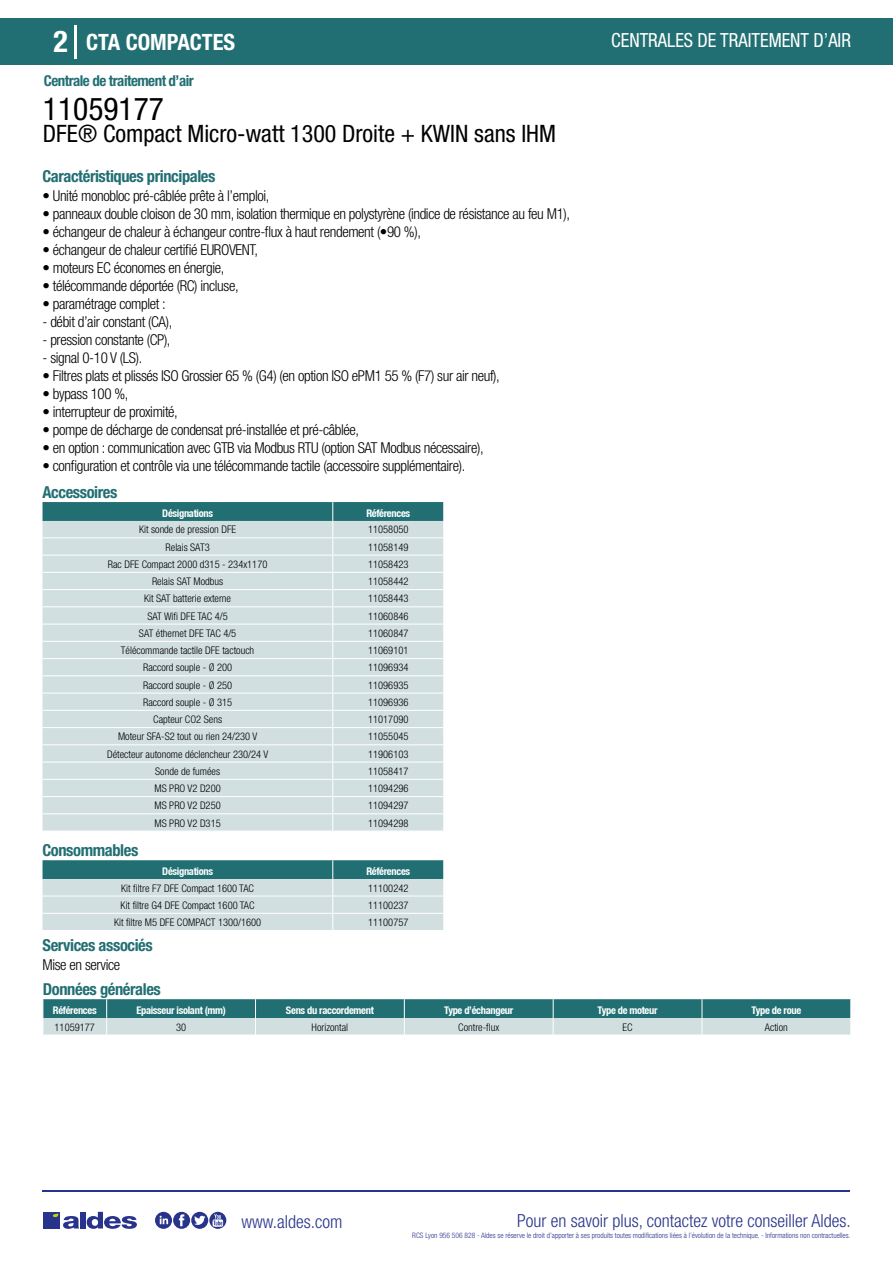
<style>
.page{position:relative;width:893px;height:1263px;background:#fff}
.page>*{position:absolute;margin:0;border:0;box-sizing:border-box;transform-origin:0 0}
.t1{font:condensed 31.5px "Helvetica Neue LT Std";color:#000}
.t2{font:700 condensed 30px "Helvetica Neue LT Std";color:#fff}
.t3{font:condensed 24px "Helvetica Neue LT Std";color:#000}
.t4{font:700 condensed 22.5px "Helvetica Neue LT Std";color:#fff}
.t5{font:condensed 19.5px "Helvetica Neue LT Std";color:#fff;scale:.95 1}
.t6{font:300 condensed 18px "Helvetica Neue";color:#28348b}
.t7{font:700 condensed 16.5px "Helvetica Neue LT Std";letter-spacing:-.025em;color:#226f73}
.t8{font:300 condensed 15px "Helvetica Neue LT Std";letter-spacing:-.025em;color:#000}
.t9{font:700 condensed 15px "Helvetica Neue LT Std";letter-spacing:-.035em;color:#226f73}
.t10{font:300 condensed 10.5px "Helvetica Neue";color:#000}
.t11{font:700 condensed 10.5px "Helvetica Neue";letter-spacing:-.03em;color:#fff}
.t12{font:300 condensed 7.5px "Helvetica Neue";color:#28348b}
</style>
<div class="page">
<div style="left:0;top:18px;width:893px;height:46px;background:#226f73"></div>
<hr style="left:74px;top:25px;width:2px;height:33px;background:#fff">
<hr style="left:43px;top:1190px;width:807px;height:1px;background:#28348b">
<svg style="left:155px;top:1212px;width:71px;height:17px"></svg>
<div style="left:43px;top:1212px;width:17px;height:16px;background:#28348b"></div>
<div style="left:80px;top:1212px;width:6px;height:16px;background:#28348b"></div>
<svg style="left:87px;top:1212px;width:50px;height:17px"></svg>
<svg style="left:53px;top:1213px;width:26px;height:16px"></svg>
<svg style="left:43px;top:502px;width:401px;height:329px;background:#cadadc"></svg>
<svg style="left:43px;top:860px;width:401px;height:70px;background:#a4c2c4"></svg>
<svg style="left:43px;top:999px;width:808px;height:36px;background:#78a5a8"></svg>
<h2 class="t2" style="left:54px;top:24px;width:16px">2</h2>
<h3 class="t4" style="left:86px;top:28px;width:151px">CTA COMPACTES</h3>
<h3 class="t5" style="left:611px;top:29px;width:254px">CENTRALES DE TRAITEMENT D’AIR</h3>
<p class="t9" style="left:44px;top:71px;width:151px">Centrale de traitement d’air</p>
<h1 class="t1" style="left:43px;top:91px;width:122px">11059177</h1>
<h3 class="t3" style="left:43px;top:120px;width:515px">DFE® Compact Micro-watt 1300 Droite + KWIN sans IHM</h3>
<p class="t7" style="left:43px;top:166px;width:174px">Caractéristiques principales</p>
<p class="t8" style="left:43px;top:187px;width:228px">• Unité monobloc pré-câblée prête à l’emploi,</p>
<p class="t8" style="left:43px;top:205px;width:529px">• panneaux double cloison de 30 mm, isolation thermique en polystyrène (indice de résistance au feu M1),</p>
<p class="t8" style="left:43px;top:223px;width:380px">• échangeur de chaleur à échangeur contre-flux à haut rendement (•90 %),</p>
<p class="t8" style="left:43px;top:241px;width:217px">• échangeur de chaleur certifié EUROVENT,</p>
<p class="t8" style="left:43px;top:259px;width:183px">• moteurs EC économes en énergie,</p>
<p class="t8" style="left:43px;top:277px;width:198px">• télécommande déportée (RC) incluse,</p>
<p class="t8" style="left:43px;top:295px;width:125px">• paramétrage complet :</p>
<p class="t8" style="left:43px;top:313px;width:131px">- débit d’air constant (CA),</p>
<p class="t8" style="left:43px;top:331px;width:130px">- pression constante (CP),</p>
<p class="t8" style="left:43px;top:349px;width:101px">- signal 0-10 V (LS).</p>
<p class="t8" style="left:43px;top:367px;width:459px">• Filtres plats et plissés ISO Grossier 65 % (G4) (en option ISO ePM1 55 % (F7) sur air neuf),</p>
<p class="t8" style="left:43px;top:385px;width:88px">• bypass 100 %,</p>
<p class="t8" style="left:43px;top:403px;width:137px">• interrupteur de proximité,</p>
<p class="t8" style="left:43px;top:421px;width:318px">• pompe de décharge de condensat pré-installée et pré-câblée,</p>
<p class="t8" style="left:43px;top:439px;width:443px">• en option : communication avec GTB via Modbus RTU (option SAT Modbus nécessaire),</p>
<p class="t8" style="left:43px;top:457px;width:424px">• configuration et contrôle via une télécommande tactile (accessoire supplémentaire).</p>
<p class="t7" style="left:43px;top:482px;width:76px">Accessoires</p>
<p class="t11" style="left:162px;top:506px;width:52px">Désignations</p>
<p class="t11" style="left:366px;top:506px;width:45px">Références</p>
<p class="t10" style="left:139px;top:524px;width:99px">Kit sonde de pression DFE</p>
<p class="t10" style="left:368px;top:524px;width:42px">11058050</p>
<p class="t10" style="left:166px;top:541px;width:46px">Relais SAT3</p>
<p class="t10" style="left:368px;top:541px;width:42px">11058149</p>
<p class="t10" style="left:108px;top:558px;width:161px">Rac DFE Compact 2000 d315 - 234x1170</p>
<p class="t10" style="left:368px;top:558px;width:42px">11058423</p>
<p class="t10" style="left:152px;top:575px;width:73px">Relais SAT Modbus</p>
<p class="t10" style="left:368px;top:575px;width:42px">11058442</p>
<p class="t10" style="left:144px;top:593px;width:88px">Kit SAT batterie externe</p>
<p class="t10" style="left:368px;top:593px;width:42px">11058443</p>
<p class="t10" style="left:148px;top:610px;width:82px">SAT Wifi DFE TAC 4/5</p>
<p class="t10" style="left:368px;top:610px;width:42px">11060846</p>
<p class="t10" style="left:139px;top:627px;width:99px">SAT éthernet DFE TAC 4/5</p>
<p class="t10" style="left:368px;top:627px;width:42px">11060847</p>
<p class="t10" style="left:121px;top:644px;width:135px">Télécommande tactile DFE tactouch</p>
<p class="t10" style="left:368px;top:644px;width:42px">11069101</p>
<p class="t10" style="left:143px;top:662px;width:91px">Raccord souple - Ø 200</p>
<p class="t10" style="left:368px;top:662px;width:42px">11096934</p>
<p class="t10" style="left:143px;top:679px;width:91px">Raccord souple - Ø 250</p>
<p class="t10" style="left:368px;top:679px;width:42px">11096935</p>
<p class="t10" style="left:143px;top:696px;width:91px">Raccord souple - Ø 315</p>
<p class="t10" style="left:368px;top:696px;width:42px">11096936</p>
<p class="t10" style="left:153px;top:713px;width:70px">Capteur CO2 Sens</p>
<p class="t10" style="left:368px;top:713px;width:42px">11017090</p>
<p class="t10" style="left:118px;top:731px;width:141px">Moteur SFA-S2 tout ou rien 24/230 V</p>
<p class="t10" style="left:368px;top:731px;width:42px">11055045</p>
<p class="t10" style="left:107px;top:748px;width:163px">Détecteur autonome déclencheur 230/24 V</p>
<p class="t10" style="left:368px;top:748px;width:42px">11906103</p>
<p class="t10" style="left:155px;top:765px;width:66px">Sonde de fumées</p>
<p class="t10" style="left:368px;top:765px;width:42px">11058417</p>
<p class="t10" style="left:155px;top:782px;width:68px">MS PRO V2 D200</p>
<p class="t10" style="left:368px;top:782px;width:42px">11094296</p>
<p class="t10" style="left:155px;top:800px;width:68px">MS PRO V2 D250</p>
<p class="t10" style="left:368px;top:800px;width:42px">11094297</p>
<p class="t10" style="left:155px;top:817px;width:68px">MS PRO V2 D315</p>
<p class="t10" style="left:368px;top:817px;width:42px">11094298</p>
<p class="t7" style="left:43px;top:840px;width:97px">Consommables</p>
<p class="t11" style="left:162px;top:865px;width:52px">Désignations</p>
<p class="t11" style="left:366px;top:865px;width:45px">Références</p>
<p class="t10" style="left:121px;top:882px;width:134px">Kit filtre F7 DFE Compact 1600 TAC</p>
<p class="t10" style="left:368px;top:882px;width:42px">11100242</p>
<p class="t10" style="left:121px;top:899px;width:136px">Kit filtre G4 DFE Compact 1600 TAC</p>
<p class="t10" style="left:368px;top:899px;width:42px">11100237</p>
<p class="t10" style="left:114px;top:916px;width:149px">Kit filtre M5 DFE COMPACT 1300/1600</p>
<p class="t10" style="left:368px;top:916px;width:42px">11100757</p>
<p class="t7" style="left:43px;top:935px;width:112px">Services associés</p>
<p class="t8" style="left:43px;top:956px;width:79px">Mise en service</p>
<p class="t7" style="left:43px;top:979px;width:119px">Données générales</p>
<p class="t11" style="left:53px;top:1004px;width:45px">Références</p>
<p class="t11" style="left:136px;top:1004px;width:91px">Epaisseur isolant (mm)</p>
<p class="t11" style="left:286px;top:1004px;width:89px">Sens du raccordement</p>
<p class="t11" style="left:444px;top:1004px;width:71px">Type d’échangeur</p>
<p class="t11" style="left:598px;top:1004px;width:62px">Type de moteur</p>
<p class="t11" style="left:752px;top:1004px;width:51px">Type de roue</p>
<p class="t10" style="left:55px;top:1021px;width:42px">11059177</p>
<p class="t10" style="left:176px;top:1021px;width:12px">30</p>
<p class="t10" style="left:312px;top:1021px;width:38px">Horizontal</p>
<p class="t10" style="left:458px;top:1021px;width:43px">Contre-flux</p>
<p class="t10" style="left:622px;top:1021px;width:12px">EC</p>
<p class="t10" style="left:765px;top:1021px;width:25px">Action</p>
<p class="t6" style="left:241px;top:1211px;width:102px">www.aldes.com</p>
<p class="t6" style="left:517px;top:1211px;width:335px">Pour en savoir plus, contactez votre conseiller Aldes.</p>
<p class="t12" style="left:412px;top:1230px;width:440px">RCS Lyon 956 506 828 - Aldes se réserve le droit d’apporter à ses produits toutes modifications liées à l’évolution de la technique. - Informations non contractuelles.</p>
</div>
